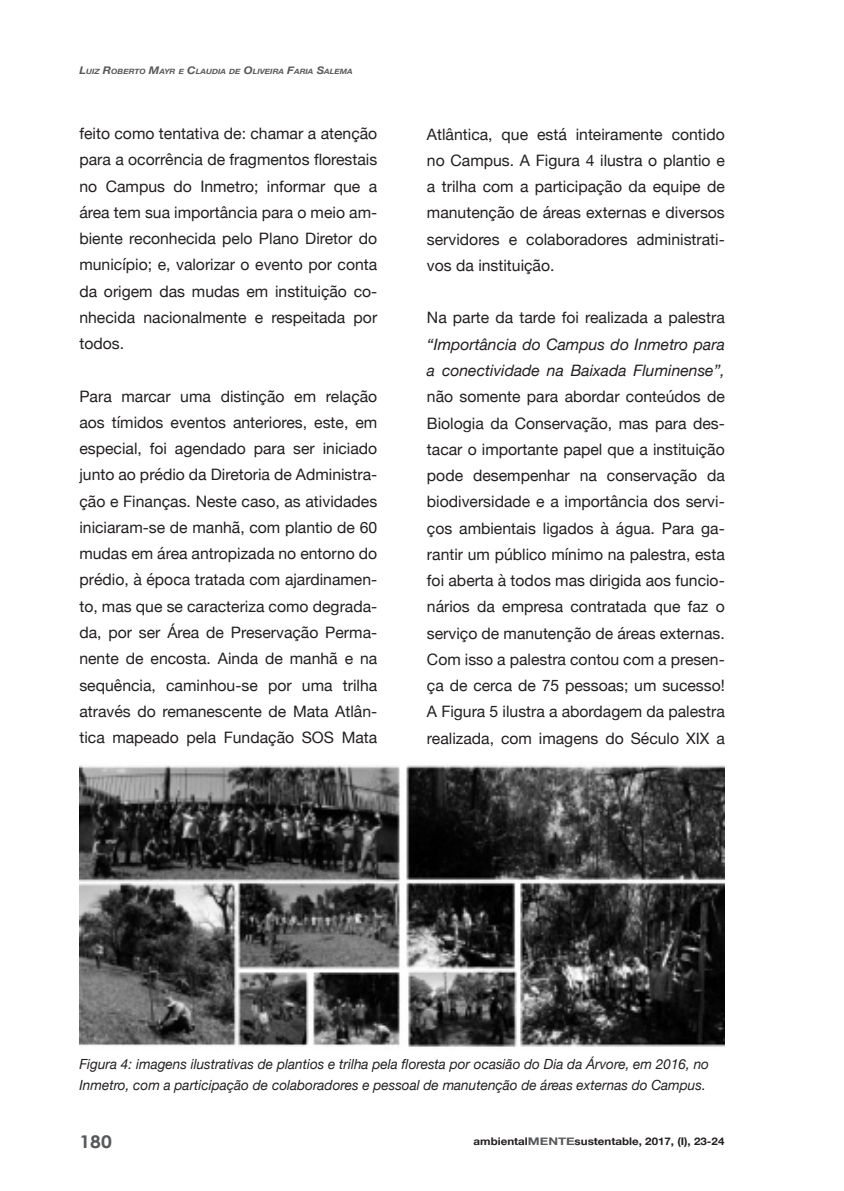
<style>
.page{position:relative;width:844px;height:1191px;background:#fff}
.page>*{position:absolute;margin:0;border:0;box-sizing:border-box;transform-origin:0 0}
.t1{font:700 17.5px "Century Gothic";color:#57585a;scale:1.1 1}
.t2{font:15.75px/26.2px "Helvetica Neue";color:#231f20;text-align:justify}
.t3{font:italic 15.75px/26.2px "Helvetica Neue";color:#231f20}
.t4{font:italic 14px/21px "Helvetica Neue";color:#231f20}
.t5{font:700 10.5px "Helvetica Neue";color:#231f20;scale:1.1 1}
.t6{font:italic 700 7.35px "Helvetica Neue";color:#57585a;scale:1.1 1}
.s1{font-size:10.5px}
.s2{color:#57585a}
</style>
<div class="page">
<img style="left:79px;top:765px;width:645px;height:282px">
<p class="t6" style="left:79px;top:66px;width:250px"><span class="s1">L</span>UIZ <span class="s1">R</span>OBERTO <span class="s1">M</span>AYR E <span class="s1">C</span>LAUDIA DE <span class="s1">O</span>LIVEIRA <span class="s1">F</span>ARIA <span class="s1">S</span>ALEMA</p>
<p class="t2" style="left:79px;top:120px;width:299px">feito como tentativa de: chamar a atenção para a ocorrência de fragmentos florestais no Campus do Inmetro; informar que a área tem sua importância para o meio am&shy;biente reconhecida pelo Plano Diretor do município; e, valorizar o evento por conta da origem das mudas em instituição co&shy;nhecida nacionalmente e respeitada por todos.</p>
<p class="t2" style="left:79px;top:383px;width:299px">Para marcar uma distinção em relação aos tímidos eventos anteriores, este, em especial, foi agendado para ser iniciado junto ao prédio da Diretoria de Administra&shy;ção e Finanças. Neste caso, as atividades iniciaram-se de manhã, com plantio de 60 mudas em área antropizada no entorno do prédio, à época tratada com ajardinamen&shy;to, mas que se caracteriza como degrada&shy;da, por ser Área de Preservação Perma&shy;nente de encosta. Ainda de manhã e na sequência, caminhou-se por uma trilha através do remanescente de Mata Atlân&shy;tica mapeado pela Fundação SOS Mata</p>
<p class="t2" style="left:427px;top:121px;width:299px">Atlântica, que está inteiramente contido no Campus. A Figura 4 ilustra o plantio e a trilha com a participação da equipe de manutenção de áreas externas e diversos servidores e colaboradores administrati&shy;vos da instituição.</p>
<p class="t2" style="left:427px;top:304px;width:299px">Na parte da tarde foi realizada a palestra</p>
<p class="t3" style="left:427px;top:331px;width:299px">“Importância do Campus do Inmetro para a conectividade na Baixada Fluminense”,</p>
<p class="t2" style="left:427px;top:383px;width:299px">não somente para abordar conteúdos de Biologia da Conservação, mas para des&shy;tacar o importante papel que a instituição pode desempenhar na conservação da biodiversidade e a importância dos servi&shy;ços ambientais ligados à água. Para ga&shy;rantir um público mínimo na palestra, esta foi aberta à todos mas dirigida aos funcio&shy;nários da empresa contratada que faz o serviço de manutenção de áreas externas.<br>Com isso a palestra contou com a presen&shy;ça de cerca de 75 pessoas; um sucesso!<br>A Figura 5 ilustra a abordagem da palestra realizada, com imagens do Século XIX a</p>
<p class="t4" style="left:79px;top:1053px;width:631px">Figura 4: imagens ilustrativas de plantios e trilha pela floresta por ocasião do Dia da Árvore, em 2016, no<br>Inmetro, com a participação de colaboradores e pessoal de manutenção de áreas externas do Campus.</p>
<p class="t1" style="left:79px;top:1130px;width:31px">180</p>
<p class="t5" style="left:473px;top:1134px;width:229px">ambiental<span class="s2">MENTE</span>sustentable, 2017, (I), 23-24</p>
</div>
